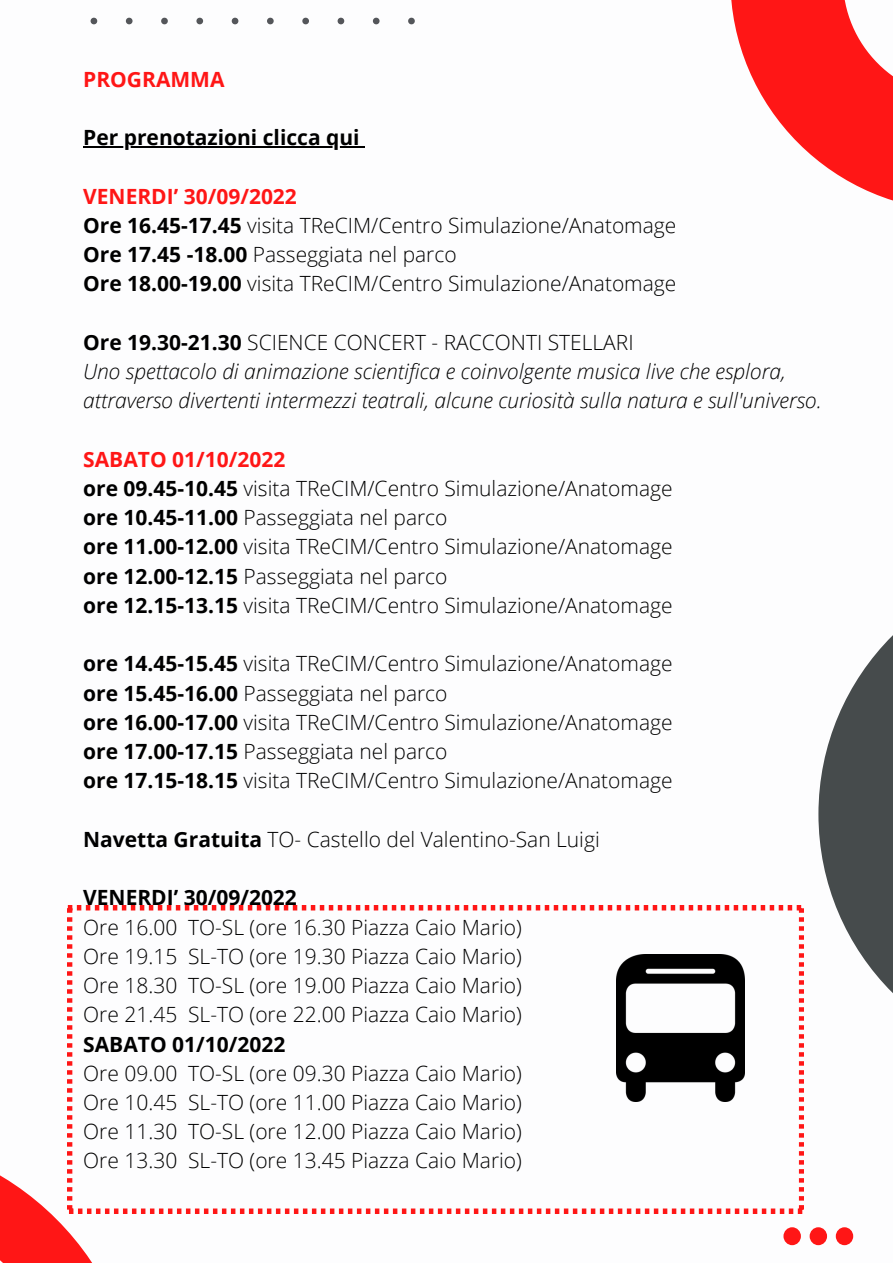
<style>
.page{position:relative;width:893px;height:1264px;background:#fff}
.page>*{position:absolute;margin:0;border:0;box-sizing:border-box;transform-origin:0 0}
.t1{font:300 21px/29.2px "Open Sans";color:#000}
.t2{font:italic 300 21px/29.2px "Open Sans";color:#000}
.t3{font:700 21px "Open Sans";color:#000}
.t4{font:700 21px "Open Sans";color:#ff1616}
.s1{font-weight:700;color:#ff1616}
.s2{font-weight:700}
.s3{font-weight:700;font-style:normal}
.s4{font-style:normal}
</style>
<div class="page">
<svg style="left:0;top:1136px;width:137px;height:126px"></svg>
<svg style="left:783px;top:1227px;width:70px;height:18px"></svg>
<svg style="left:91px;top:17px;width:324px;height:7px"></svg>
<svg style="left:731px;top:0;width:161px;height:201px"></svg>
<hr style="left:83px;top:146px;width:276px;height:1px;background:#000">
<svg style="left:818px;top:636px;width:74px;height:356px"></svg>
<svg style="left:68px;top:906px;width:735px;height:306px"></svg>
<img style="left:616px;top:954px;width:128px;height:147px">
<p class="t4" style="left:83px;top:64px;width:143px">PROGRAMMA</p>
<p class="t3" style="left:83px;top:123px;width:278px">Per prenotazioni clicca qui</p>
<p class="t1" style="left:83px;top:181px;width:594px"><span class="s1">VENERDI’ 30/09/2022<br></span><span class="s2">Ore 16.45-17.45</span> visita TReCIM/Centro Simulazione/Anatomage <span class="s2">Ore 17.45 -18.00</span> Passeggiata nel parco<br><span class="s2">Ore 18.00-19.00</span> visita TReCIM/Centro Simulazione/Anatomage</p>
<p class="t2" style="left:83px;top:327px;width:740px"><span class="s3">Ore 19.30-21.30</span> <span class="s4">SCIENCE CONCERT - RACCONTI STELLARI<br></span>Uno spettacolo di animazione scientifica e coinvolgente musica live che esplora, attraverso divertenti intermezzi teatrali, alcune curiosità sulla natura e sull'universo.</p>
<p class="t1" style="left:83px;top:444px;width:591px"><span class="s1">SABATO 01/10/2022<br></span><span class="s2">ore 09.45-10.45</span> visita TReCIM/Centro Simulazione/Anatomage <span class="s2">ore 10.45-11.00</span> Passeggiata nel parco<br><span class="s2">ore 11.00-12.00</span> visita TReCIM/Centro Simulazione/Anatomage <span class="s2">ore 12.00-12.15</span> Passeggiata nel parco<br><span class="s2">ore 12.15-13.15</span> visita TReCIM/Centro Simulazione/Anatomage</p>
<p class="t1" style="left:83px;top:648px;width:591px"><span class="s2">ore 14.45-15.45</span> visita TReCIM/Centro Simulazione/Anatomage <span class="s2">ore 15.45-16.00</span> Passeggiata nel parco<br><span class="s2">ore 16.00-17.00</span> visita TReCIM/Centro Simulazione/Anatomage <span class="s2">ore 17.00-17.15</span> Passeggiata nel parco<br><span class="s2">ore 17.15-18.15</span> visita TReCIM/Centro Simulazione/Anatomage</p>
<p class="t1" style="left:83px;top:824px;width:518px"><span class="s2">Navetta Gratuita</span> TO- Castello del Valentino-San Luigi</p>
<p class="t3" style="left:83px;top:882px;width:215px">VENERDI’ 30/09/2022</p>
<p class="t1" style="left:83px;top:911px;width:440px;text-align:justify">Ore 16.00 TO-SL (ore 16.30 Piazza Caio Mario)<br>Ore 19.15 SL-TO (ore 19.30 Piazza Caio Mario)<br>Ore 18.30 TO-SL (ore 19.00 Piazza Caio Mario)<br>Ore 21.45 SL-TO (ore 22.00 Piazza Caio Mario)</p>
<p class="t3" style="left:83px;top:1029px;width:203px">SABATO 01/10/2022</p>
<p class="t1" style="left:83px;top:1057px;width:440px;text-align:justify">Ore 09.00 TO-SL (ore 09.30 Piazza Caio Mario)<br>Ore 10.45 SL-TO (ore 11.00 Piazza Caio Mario)<br>Ore 11.30 TO-SL (ore 12.00 Piazza Caio Mario)<br>Ore 13.30 SL-TO (ore 13.45 Piazza Caio Mario)</p>
</div>
